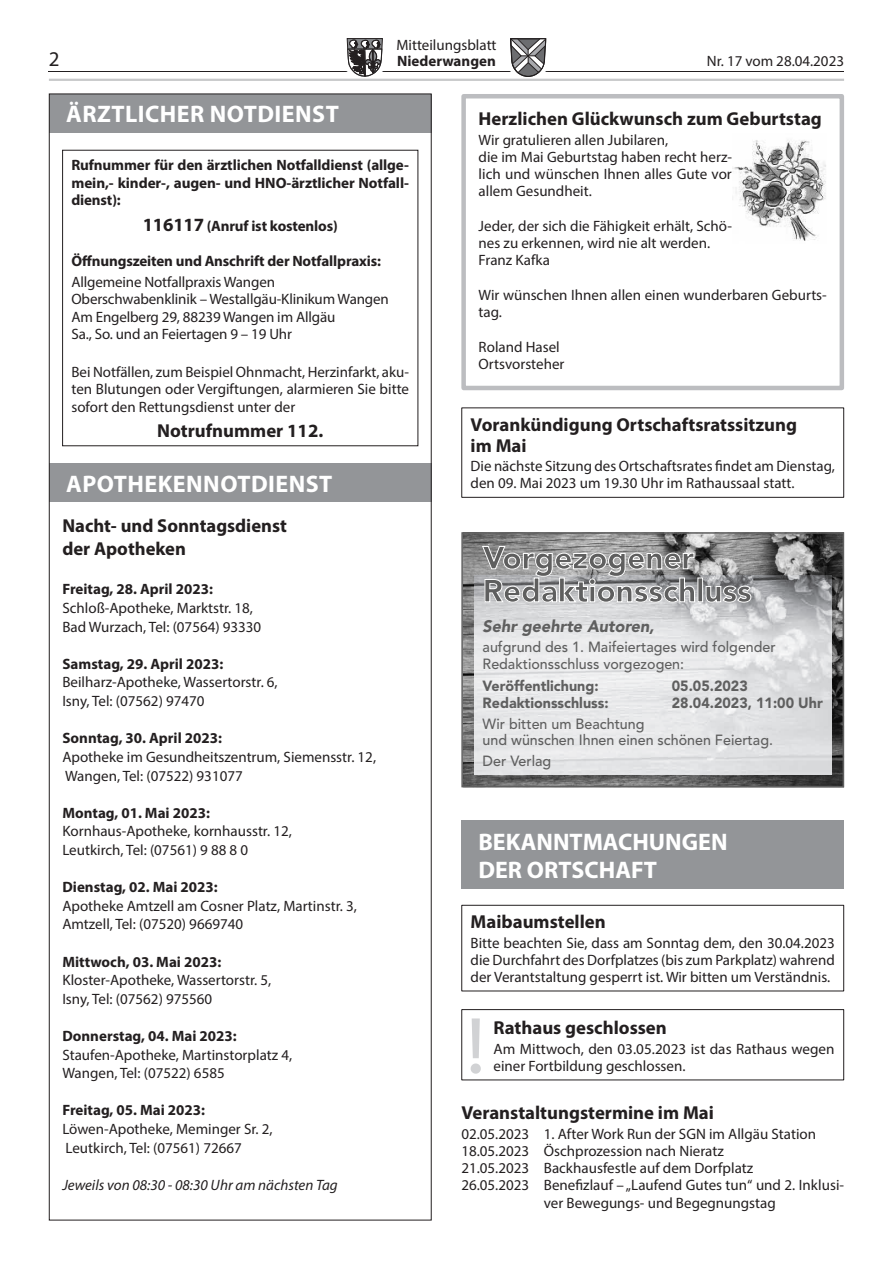
<style>
.page{position:relative;width:893px;height:1263px;background:#fff}
.page>*{position:absolute;margin:0;border:0;box-sizing:border-box;transform-origin:0 0}
.t1{font:900 31.5px/33px "Avenir LT Std";color:#5f5f5f}
.t2{font:700 24px "Myriad Pro";letter-spacing:.02em;color:#fff}
.t3{font:700 24px/28.8px "Myriad Pro";color:#fff}
.t4{font:21px "Myriad Pro";color:#231f20}
.t5{font:700 18.75px/21px "Myriad Pro";color:#231f20}
.t6{font:italic 900 16.65px "Avenir LT Std";color:#5f5f5f}
.t7{font:15px/17.2px "Myriad Pro";color:#231f20}
.t8{font:700 15px/17.2px "Myriad Pro";color:#231f20;text-align:justify}
.t9{font:italic 15px "Myriad Pro";color:#231f20}
.t10{font:500 14.7px/16.5px "Avenir LT Std";color:#5f5f5f}
.t11{font:900 14.7px "Avenir LT Std";color:#5f5f5f}
.s1{font-size:18.75px}
</style>
<div class="page">
<hr style="left:49px;top:71px;width:795px;height:1px;background:#231f20">
<svg style="left:347px;top:38px;width:36px;height:39px"></svg>
<svg style="left:510px;top:38px;width:36px;height:39px"></svg>
<hr style="left:49px;top:79px;width:795px;height:2px;background:#c7c8ca">
<img style="left:732px;top:140px;width:94px;height:101px">
<div style="left:461px;top:94px;width:383px;height:296px;border:4px solid #bcbdc0"></div>
<div style="left:461px;top:407px;width:383px;height:91px;border:1px solid #231f20"></div>
<img style="left:464px;top:535px;width:377px;height:249px">
<div style="left:461px;top:532px;width:383px;height:255px;border:2px solid #5f5f5f"></div>
<img style="left:474px;top:575px;width:357px;height:200px">
<svg style="left:482px;top:546px;width:213px;height:57px;background:#b2b2b3"></svg>
<div style="left:697px;top:578px;width:6px;height:24px;border:1px solid #fff"></div>
<svg style="left:705px;top:585px;width:47px;height:18px"></svg>
<div style="left:461px;top:821px;width:383px;height:68px;background:#939598"></div>
<div style="left:461px;top:905px;width:383px;height:86px;border:1px solid #231f20"></div>
<svg style="left:471px;top:1018px;width:10px;height:56px"></svg>
<div style="left:461px;top:1009px;width:383px;height:71px;border:1px solid #231f20"></div>
<div style="left:49px;top:94px;width:383px;height:39px;background:#939598"></div>
<div style="left:49px;top:463px;width:383px;height:39px;background:#939598"></div>
<p class="t7" style="left:396px;top:36px;width:102px">Mitteilungsblatt</p>
<h3 class="t4" style="left:49px;top:46px;width:12px">2</h3>
<p class="t8" style="left:397px;top:52px;width:100px">Niederwangen</p>
<p class="t7" style="left:707px;top:52px;width:139px">Nr. 17 vom 28.04.2023</p>
<h2 class="t2" style="left:66px;top:99px;width:274px">ÄRZTLICHER NOTDIENST</h2>
<p class="t8" style="left:71px;top:156px;width:339px">Rufnummer für den ärztlichen Notfalldienst (allge&shy;mein,- kinder-, augen- und HNO-ärztlicher Notfall&shy;dienst):</p>
<p class="t8" style="left:143px;top:216px;width:197px"><span class="s1">116117</span> (Anruf ist kostenlos)</p>
<p class="t8" style="left:71px;top:251px;width:311px">Öffnungszeiten und Anschrift der Notfallpraxis:</p>
<p class="t7" style="left:71px;top:273px;width:319px">Allgemeine Notfallpraxis Wangen Oberschwabenklinik – Westallgäu-Klinikum Wangen Am Engelberg 29, 88239 Wangen im Allgäu<br>Sa., So. und an Feiertagen 9 – 19 Uhr</p>
<p class="t7" style="left:71px;top:363px;width:339px;text-align:justify">Bei Notfällen, zum Beispiel Ohnmacht, Herzinfarkt, aku&shy;ten Blutungen oder Vergiftungen, alarmieren Sie bitte sofort den Rettungsdienst unter der</p>
<p class="t5" style="left:157px;top:419px;width:168px">Notrufnummer 112.</p>
<h2 class="t2" style="left:66px;top:468px;width:268px">APOTHEKENNOTDIENST</h2>
<p class="t5" style="left:62px;top:514px;width:226px;line-height:22.5px">Nacht- und Sonntagsdienst der Apotheken</p>
<p class="t8" style="left:62px;top:580px;width:152px">Freitag, 28. April 2023:</p>
<p class="t7" style="left:62px;top:598px;width:200px;line-height:18.6px">Schloß-Apotheke, Marktstr. 18,<br>Bad Wurzach, Tel: (07564) 93330</p>
<p class="t8" style="left:62px;top:655px;width:162px">Samstag, 29. April 2023:</p>
<p class="t7" style="left:62px;top:673px;width:217px;line-height:18.6px">Beilharz-Apotheke, Wassertorstr. 6,<br>Isny, Tel: (07562) 97470</p>
<p class="t8" style="left:62px;top:729px;width:161px">Sonntag, 30. April 2023:</p>
<p class="t7" style="left:62px;top:747px;width:315px;line-height:18.6px">Apotheke im Gesundheitszentrum, Siemensstr. 12,<br>Wangen, Tel: (07522) 931077</p>
<p class="t8" style="left:62px;top:803px;width:149px">Montag, 01. Mai 2023:</p>
<p class="t7" style="left:62px;top:822px;width:231px;line-height:18.6px">Kornhaus-Apotheke, kornhausstr. 12,<br>Leutkirch, Tel: (07561) 9 88 8 0</p>
<p class="t8" style="left:62px;top:878px;width:157px">Dienstag, 02. Mai 2023:</p>
<p class="t7" style="left:62px;top:896px;width:296px;line-height:18.6px">Apotheke Amtzell am Cosner Platz, Martinstr. 3,<br>Amtzell, Tel: (07520) 9669740</p>
<p class="t8" style="left:62px;top:952px;width:160px">Mittwoch, 03. Mai 2023:</p>
<p class="t7" style="left:62px;top:970px;width:210px;line-height:18.6px">Kloster-Apotheke, Wassertorstr. 5,<br>Isny, Tel: (07562) 975560</p>
<p class="t8" style="left:62px;top:1027px;width:176px">Donnerstag, 04. Mai 2023:</p>
<p class="t7" style="left:62px;top:1045px;width:231px;line-height:18.6px">Staufen-Apotheke, Martinstorplatz 4,<br>Wangen, Tel: (07522) 6585</p>
<p class="t8" style="left:62px;top:1101px;width:144px">Freitag, 05. Mai 2023:</p>
<p class="t7" style="left:62px;top:1119px;width:212px;line-height:18.6px">Löwen-Apotheke, Meminger Sr. 2,<br>Leutkirch, Tel: (07561) 72667</p>
<p class="t9" style="left:62px;top:1175px;width:277px">Jeweils von 08:30 - 08:30 Uhr am nächsten Tag</p>
<p class="t5" style="left:479px;top:108px;width:345px">Herzlichen Glückwunsch zum Geburtstag</p>
<p class="t7" style="left:479px;top:131px;width:255px">Wir gratulieren allen Jubilaren,<br>die im Mai Geburtstag haben recht herz&shy;lich und wünschen Ihnen alles Gute vor allem Gesundheit.</p>
<p class="t7" style="left:479px;top:217px;width:255px">Jeder, der sich die Fähigkeit erhält, Schö&shy;nes zu erkennen, wird nie alt werden.<br>Franz Kafka</p>
<p class="t7" style="left:479px;top:286px;width:350px">Wir wünschen Ihnen allen einen wunderbaren Geburts&shy;tag.</p>
<p class="t7" style="left:479px;top:338px;width:87px">Roland Hasel<br>Ortsvorsteher</p>
<p class="t5" style="left:471px;top:413px;width:328px">Vorankündigung Ortschaftsratssitzung im Mai</p>
<p class="t7" style="left:471px;top:457px;width:366px">Die nächste Sitzung des Ortschaftsrates findet am Dienstag, den 09. Mai 2023 um 19.30 Uhr im Rathaussaal statt.</p>
<h1 class="t1" style="left:483px;top:541px;width:270px">Vorgezogener<br>Redaktionsschluss</h1>
<p class="t6" style="left:483px;top:616px;width:173px">Sehr geehrte Autoren,</p>
<p class="t10" style="left:483px;top:639px;width:295px">aufgrund des 1. Maifeiertages wird folgender<br>Redaktionsschluss vorgezogen:</p>
<p class="t11" style="left:483px;top:677px;width:117px">Veröffentlichung:</p>
<p class="t11" style="left:672px;top:677px;width:77px">05.05.2023</p>
<p class="t11" style="left:483px;top:694px;width:127px">Redaktionsschluss:</p>
<p class="t11" style="left:672px;top:694px;width:152px">28.04.2023, 11:00 Uhr</p>
<p class="t10" style="left:483px;top:716px;width:292px">Wir bitten um Beachtung<br>und wünschen Ihnen einen schönen Feiertag.</p>
<p class="t10" style="left:483px;top:753px;width:70px">Der Verlag</p>
<h2 class="t3" style="left:478px;top:826px;width:251px">BEKANNTMACHUNGEN<br>DER ORTSCHAFT</h2>
<p class="t5" style="left:471px;top:911px;width:137px">Maibaumstellen</p>
<p class="t7" style="left:471px;top:934px;width:366px;text-align:justify">Bitte beachten Sie, dass am Sonntag dem, den 30.04.2023 die Durchfahrt des Dorfplatzes (bis zum Parkplatz) wahrend der Verantstaltung gesperrt ist. Wir bitten um Verständnis.</p>
<p class="t5" style="left:494px;top:1017px;width:175px">Rathaus geschlossen</p>
<p class="t7" style="left:494px;top:1040px;width:343px">Am Mittwoch, den 03.05.2023 ist das Rathaus wegen einer Fortbildung geschlossen.</p>
<p class="t5" style="left:461px;top:1102px;width:254px">Veranstaltungstermine im Mai</p>
<p class="t7" style="left:461px;top:1124px;width:356px">02.05.2023 1. After Work Run der SGN im Allgäu Station</p>
<p class="t7" style="left:461px;top:1142px;width:264px">18.05.2023 Öschprozession nach Nieratz</p>
<p class="t7" style="left:461px;top:1159px;width:293px">21.05.2023 Backhausfestle auf dem Dorfplatz</p>
<p class="t7" style="left:461px;top:1176px;width:384px">26.05.2023 Benefizlauf – „Laufend Gutes tun“ und 2. Inklusi-</p>
<p class="t7" style="left:544px;top:1193px;width:233px">ver Bewegungs- und Begegnungstag</p>
</div>
